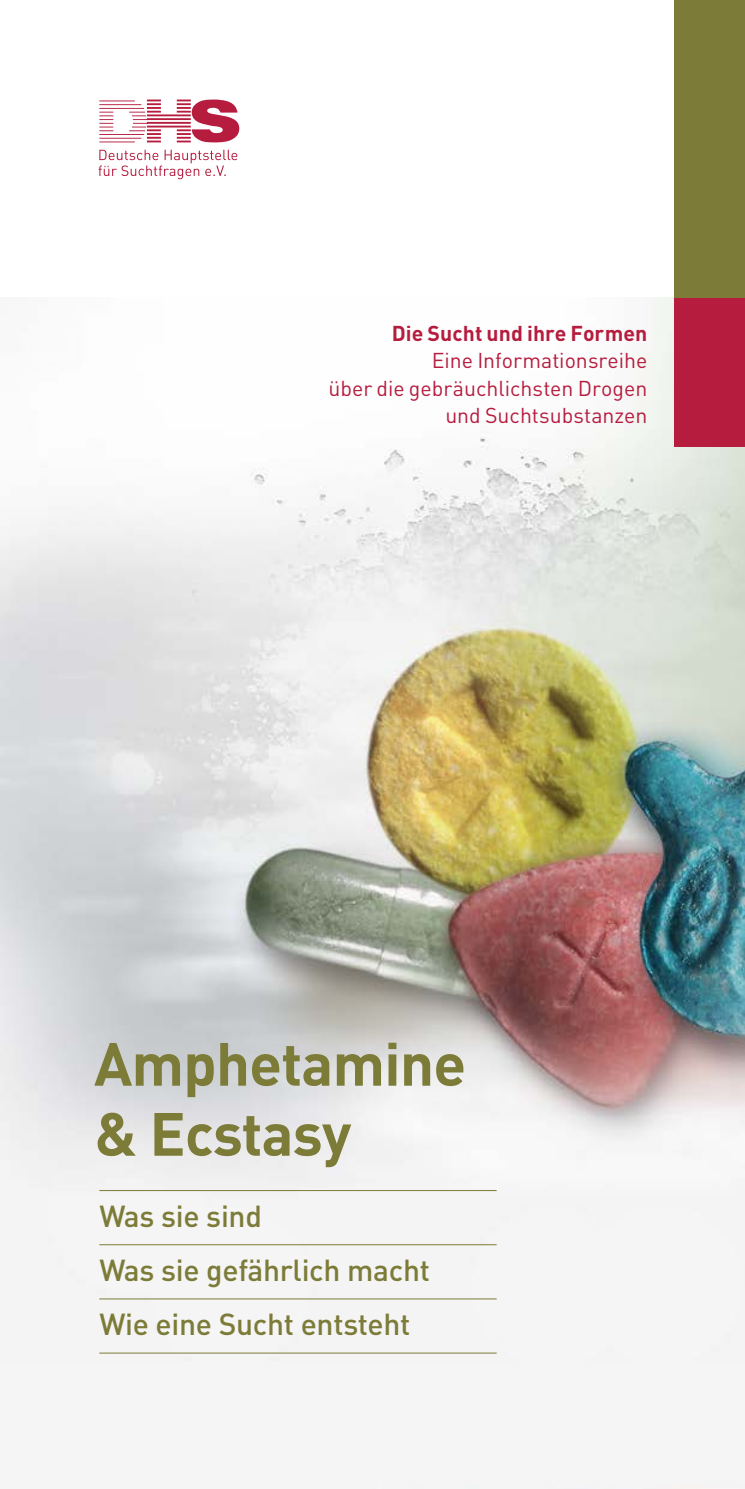
<style>
.page{position:relative;width:745px;height:1489px;background:#fff}
.page>*{position:absolute;margin:0;border:0;box-sizing:border-box;transform-origin:0 0}
.DHS_Broschürentitel{font:700 60px/70px "DIN Pro";letter-spacing:-.015em;color:#7c7b38}
.DHS_Titel_Subheads{font:500 30px "DIN Pro";letter-spacing:-.01em;color:#7c7b38}
.DHS_Reihen-Angabe{font:21.25px/27.5px "DIN Pro";color:#b61c3e;text-align:right}
.DHS_Reihen-Angabe-2{font:700 21.25px "DIN Pro";letter-spacing:.005em;color:#b61c3e}
</style>
<div class="page">
<img style="left:0;top:298px;width:744px;height:1190px">
<div style="left:673px;top:0;width:71px;height:298px;background:#7c7b38"></div>
<div style="left:673px;top:298px;width:71px;height:148px;background:#b61c3e"></div>
<hr style="left:99px;top:1190px;width:397px;height:1px;background:#7c7b38">
<hr style="left:99px;top:1244px;width:397px;height:1px;background:#7c7b38">
<hr style="left:99px;top:1298px;width:397px;height:1px;background:#7c7b38">
<hr style="left:99px;top:1352px;width:397px;height:1px;background:#7c7b38">
<svg style="left:98px;top:99px;width:141px;height:80px"></svg>
<p class="DHS_Reihen-Angabe-2" style="left:391px;top:319px;width:257px">Die Sucht und ihre Formen</p>
<p class="DHS_Reihen-Angabe" style="left:328px;top:346px;width:320px">Eine Informationsreihe<br>über die gebräuchlichsten Drogen und Suchtsubstanzen</p>
<p class="DHS_Broschürentitel" style="left:94px;top:1026px;width:373px">Amphetamine &amp; Ecstasy</p>
<p class="DHS_Titel_Subheads" style="left:99px;top:1195px;width:164px">Was sie sind</p>
<p class="DHS_Titel_Subheads" style="left:99px;top:1249px;width:332px">Was sie gefährlich macht</p>
<p class="DHS_Titel_Subheads" style="left:99px;top:1303px;width:312px">Wie eine Sucht entsteht</p>
</div>
